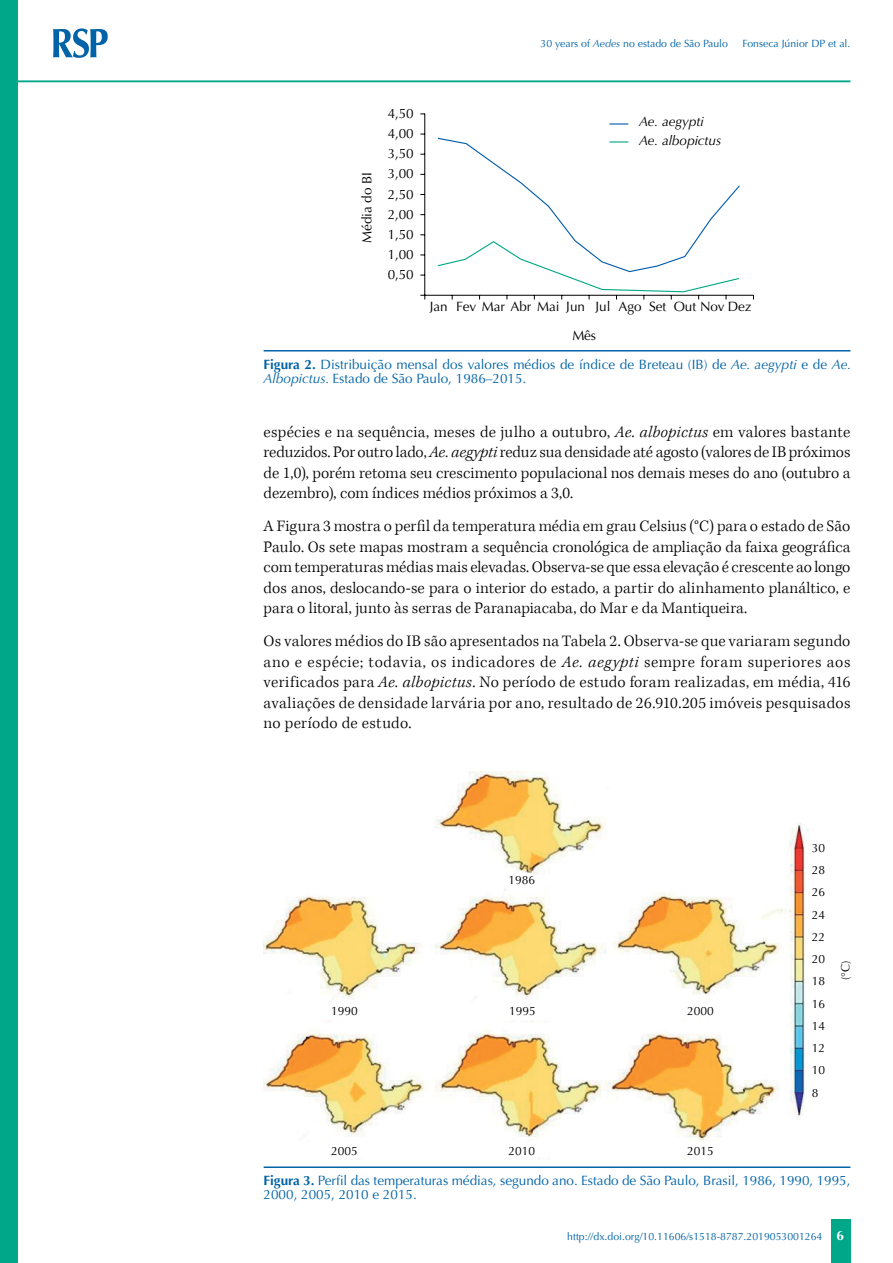
<style>
.page{position:relative;width:893px;height:1263px;background:#fff}
.page>*{position:absolute;margin:0;border:0;box-sizing:border-box;transform-origin:0 0}
.t1{font:300 16.5px/20.4px "Kepler Std";letter-spacing:.01em;color:#000;text-align:justify}
.t2{font:13.5px/14.2px "Optima LT Std";color:#0063a7}
.t3{font:13.5px/20.2px "Optima";letter-spacing:-.005em;color:#000;text-align:justify}
.t4{font:italic 13.5px/18.8px "Optima";letter-spacing:-.005em;color:#000}
.t5{font:700 13.5px "Optima LT Std";color:#fff}
.t6{font:12px/22.2px "Optima LT Std";color:#000}
.t7{font:10.5px "Optima LT Std";color:#0063a7}
.s1{font-style:italic}
.s2{font-weight:700}
</style>
<div class="page">
<div style="left:831px;top:1220px;width:20px;height:43px;background:#00a788"></div>
<div style="left:0;top:0;width:18px;height:1263px;background:#00a788"></div>
<svg style="left:53px;top:28px;width:55px;height:30px"></svg>
<hr style="left:18px;top:80px;width:832px;height:2px;background:#00a788">
<hr style="left:264px;top:350px;width:586px;height:1px;background:#0063a7">
<hr style="left:425px;top:295px;width:328px;height:1px;background:#000">
<hr style="left:424px;top:114px;width:1px;height:181px;background:#000">
<svg style="left:437px;top:123px;width:303px;height:117px"></svg>
<svg style="left:436px;top:240px;width:304px;height:59px"></svg>
<hr style="left:264px;top:1166px;width:586px;height:2px;background:#0063a7">
<img style="left:264px;top:771px;width:545px;height:389px">
<p class="t7" style="left:541px;top:37px;width:189px">30 years of <span class="s1">Aedes</span> no estado de São Paulo</p>
<p class="t7" style="left:743px;top:37px;width:109px">Fonseca Júnior DP et al.</p>
<p class="t3" style="left:357px;top:243px;width:72px;rotate:-90deg">Média do BI</p>
<p class="t3" style="left:388px;top:103px;width:28px">4,50</p>
<p class="t3" style="left:388px;top:123px;width:28px">4,00</p>
<p class="t3" style="left:388px;top:144px;width:28px">3,50</p>
<p class="t3" style="left:388px;top:164px;width:28px">3,00</p>
<p class="t3" style="left:388px;top:184px;width:28px">2,50</p>
<p class="t3" style="left:388px;top:204px;width:28px">2,00</p>
<p class="t3" style="left:388px;top:224px;width:28px">1,50<br>1,00<br>0,50</p>
<p class="t4" style="left:639px;top:112px;width:84px">Ae. aegypti<br>Ae. albopictus</p>
<p class="t3" style="left:572px;top:292px;width:181px;line-height:28.7px;text-indent:-143px">Jan Fev Mar Abr Mai Jun Jul Ago Set Out Nov Dez<br>Mês</p>
<p class="t2" style="left:264px;top:357px;width:589px"><span class="s2">Figura 2.</span> Distribuição mensal dos valores médios de índice de Breteau (IB) de <span class="s1">Ae. aegypti</span> e de <span class="s1">Ae.<br>Albopictus.</span> Estado de São Paulo, 1986–2015.</p>
<p class="t1" style="left:264px;top:422px;width:588px">espécies e na sequência, meses de julho a outubro, <span class="s1">Ae. albopictus</span> em valores bastante reduzidos. Por outro lado, <span class="s1">Ae. aegypti</span> reduz sua densidade até agosto (valores de IB próximos de 1,0), porém retoma seu crescimento populacional nos demais meses do ano (outubro a dezembro), com índices médios próximos a 3,0.</p>
<p class="t1" style="left:264px;top:517px;width:588px">A Figura 3 mostra o perfil da temperatura média em grau Celsius (°C) para o estado de São Paulo. Os sete mapas mostram a sequência cronológica de ampliação da faixa geográfica com temperaturas médias mais elevadas. Observa-se que essa elevação é crescente ao longo dos anos, deslocando-se para o interior do estado, a partir do alinhamento planáltico, e para o litoral, junto às serras de Paranapiacaba, do Mar e da Mantiqueira.</p>
<p class="t1" style="left:264px;top:632px;width:588px">Os valores médios do IB são apresentados na Tabela 2. Observa-se que variaram segundo ano e espécie; todavia, os indicadores de <span class="s1">Ae. aegypti</span> sempre foram superiores aos verificados para <span class="s1">Ae. albopictus</span>. No período de estudo foram realizadas, em média, 416 avaliações de densidade larvária por ano, resultado de 26.910.205 imóveis pesquisados no período de estudo.</p>
<p class="t6" style="left:508px;top:869px;width:28px">1986</p>
<p class="t6" style="left:812px;top:837px;width:15px">30<br>28</p>
<p class="t6" style="left:812px;top:881px;width:15px">26</p>
<p class="t6" style="left:812px;top:904px;width:15px">24</p>
<p class="t6" style="left:812px;top:926px;width:15px">22</p>
<p class="t6" style="left:812px;top:948px;width:15px">20</p>
<p class="t6" style="left:812px;top:970px;width:15px">18</p>
<p class="t6" style="left:834px;top:980px;width:21px;rotate:-90deg">(°C)</p>
<p class="t6" style="left:331px;top:1000px;width:28px">1990</p>
<p class="t6" style="left:509px;top:1000px;width:28px">1995</p>
<p class="t6" style="left:687px;top:1000px;width:28px">2000</p>
<p class="t6" style="left:812px;top:993px;width:15px">16</p>
<p class="t6" style="left:812px;top:1015px;width:15px">14</p>
<p class="t6" style="left:812px;top:1037px;width:15px">12</p>
<p class="t6" style="left:812px;top:1059px;width:15px">10<br>8</p>
<p class="t6" style="left:331px;top:1139px;width:28px">2005</p>
<p class="t6" style="left:508px;top:1139px;width:28px">2010</p>
<p class="t6" style="left:687px;top:1139px;width:28px">2015</p>
<p class="t2" style="left:264px;top:1173px;width:588px"><span class="s2">Figura 3.</span> Perfil das temperaturas médias, segundo ano. Estado de São Paulo, Brasil, 1986, 1990, 1995,<br>2000, 2005, 2010 e 2015.</p>
<p class="t7" style="left:567px;top:1230px;width:257px">http://dx.doi.org/10.11606/s1518-8787.2019053001264</p>
<p class="t5" style="left:836px;top:1228px;width:9px">6</p>
</div>
